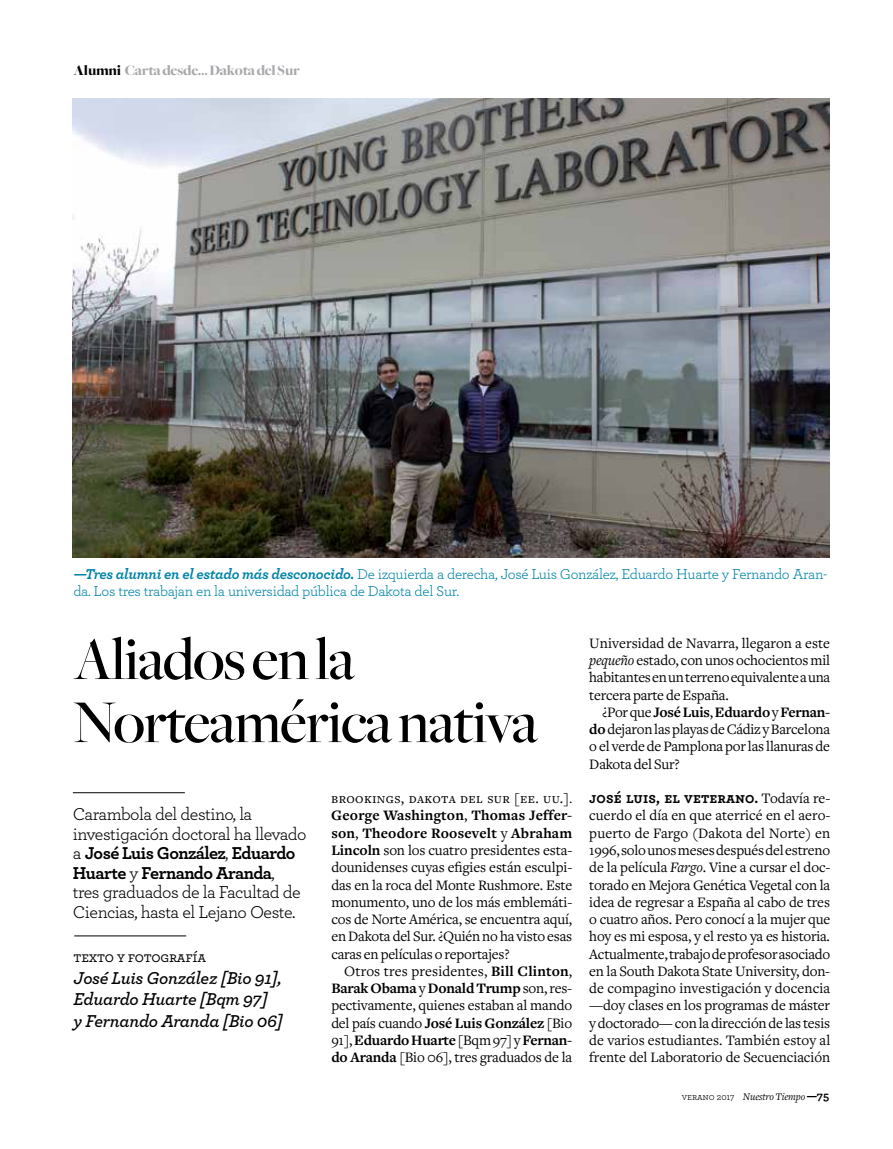
<style>
.page{position:relative;width:893px;height:1149px;background:#fff}
.page>*{position:absolute;margin:0;border:0;box-sizing:border-box;transform-origin:0 0}
.t1{font:500 63px/63px "Freight Big";letter-spacing:-.015em;color:#000}
.t2{font:18px/19.5px "Archer";letter-spacing:-.03em;color:#000}
.t3{font:italic 600 18px/21.6px "Archer";letter-spacing:-.015em;color:#000}
.t4{font:15px/17.2px "Freight Text";letter-spacing:-.015em;color:#000;text-align:justify}
.t5{font:15px/17.2px "Archer";letter-spacing:-.02em;color:#0084a8}
.t6{font:900 15px "Freight Big";letter-spacing:-.01em;color:#a7a9ac}
.t7{font:15px "Freight Text Book SC";letter-spacing:.025em;color:#000}
.t8{font:15px "Archer Bold SC";letter-spacing:.01em;color:#000}
.t9{font:15px "Archer Medium SC";letter-spacing:-.015em;color:#000}
.t10{font:italic 10.5px "Freight Text";letter-spacing:-.01em;color:#000}
.s1{color:#000}
.s2{font-weight:700;font-style:italic}
.s3{font-style:italic}
.s4{font-weight:700}
.s5{font-family:"Freight Text"}
.s6{font-family:"Archer"}
.s7{font-family:"Archer Book SC";font-style:normal;font-size:9.75px}
.s8{font-family:"Archer";font-style:normal;font-size:9.75px}
.s9{font-family:"Archer";font-weight:700;font-style:normal;font-size:12px}
</style>
<div class="page">
<img style="left:73px;top:98px;width:756px;height:459px">
<hr style="left:73px;top:792px;width:112px;height:1px;background:#000">
<hr style="left:74px;top:935px;width:112px;height:1px;background:#000">
<p class="t6" style="left:74px;top:62px;width:227px"><span class="s1">Alumni</span> Carta desde... Dakota del Sur</p>
<p class="t5" style="left:73px;top:564px;width:755px"><span class="s2">—Tres alumni en el estado más desconocido.</span> De izquierda a derecha, José Luis González, Eduardo Huarte y Fernando Aran&shy;da. Los tres trabajan en la universidad pública de Dakota del Sur.</p>
<p class="t4" style="left:589px;top:634px;width:242px">Universidad de Navarra, llegaron a este <span class="s3">pequeño</span> estado, con unos ochocientos mil habitantes en un terreno equivalente a una tercera parte de España.</p>
<p class="t4" style="left:589px;top:703px;width:242px;text-indent:13px">¿Por que <span class="s4">José Luis</span>, <span class="s4">Eduardo</span> y <span class="s4">Fernan&shy;do</span> dejaron las playas de Cádiz y Barcelona o el verde de Pamplona por las llanuras de Dakota del Sur?</p>
<p class="t8" style="left:589px;top:788px;width:242px">josé luis, el veterano. <span class="s5">Todavía re-</span></p>
<p class="t4" style="left:589px;top:807px;width:243px">cuerdo el día en que aterricé en el aero&shy;puerto de Fargo (Dakota del Norte) en 1996, solo unos meses después del estreno de la película <span class="s3">Fargo</span>. Vine a cursar el doc&shy;torado en Mejora Genética Vegetal con la idea de regresar a España al cabo de tres o cuatro años. Pero conocí a la mujer que hoy es mi esposa, y el resto ya es historia.<br>Actualmente, trabajo de profesor asociado en la South Dakota State University, don&shy;de compagino investigación y docencia —doy clases en los programas de máster y doctorado— con la dirección de las tesis de varios estudiantes. También estoy al frente del Laboratorio de Secuenciación</p>
<h1 class="t1" style="left:74px;top:629px;width:465px">Aliados en la<br>Norteamérica nativa</h1>
<p class="t7" style="left:331px;top:789px;width:242px">brookings, dakota del sur [ee. uu.]<span class="s6">.</span></p>
<p class="t4" style="left:331px;top:807px;width:243px"><span class="s4">George Washington</span>, <span class="s4">Thomas Jeffer&shy;son</span>, <span class="s4">Theodore Roosevelt</span> y <span class="s4">Abraham Lincoln</span> son los cuatro presidentes esta&shy;dounidenses cuyas efigies están esculpi&shy;das en la roca del Monte Rushmore. Este monumento, uno de los más emblemáti&shy;cos de Norte América, se encuentra aquí, en Dakota del Sur. ¿Quién no ha visto esas caras en películas o reportajes?</p>
<p class="t4" style="left:331px;top:962px;width:242px;text-indent:13px">Otros tres presidentes, <span class="s4">Bill Clinton</span>, <span class="s4">Barak Obama</span> y <span class="s4">Donald Trump</span> son, res&shy;pectivamente, quienes estaban al mando del país cuando <span class="s4">José Luis González</span> [Bio 91], <span class="s4">Eduardo Huarte</span> [Bqm 97] y <span class="s4">Fernan&shy;do Aranda</span> [Bio 06], tres graduados de la</p>
<p class="t2" style="left:73px;top:803px;width:235px">Carambola del destino, la investigación doctoral ha llevado a <span class="s4">José Luis González</span>, <span class="s4">Eduardo<br>Huarte</span> y <span class="s4">Fernando Aranda</span>,<br>tres graduados de la Facultad de<br>Ciencias, hasta el Lejano Oeste.</p>
<p class="t9" style="left:74px;top:947px;width:134px">texto y fotografía</p>
<p class="t3" style="left:74px;top:966px;width:211px">José Luis González [Bio 91],<br>Eduardo Huarte [Bqm 97]<br>y Fernando Aranda [Bio 06]</p>
<p class="t10" style="left:682px;top:1090px;width:149px"><span class="s7">verano</span> <span class="s8">2017</span> Nuestro Tiempo <span class="s9">—75</span></p>
</div>
